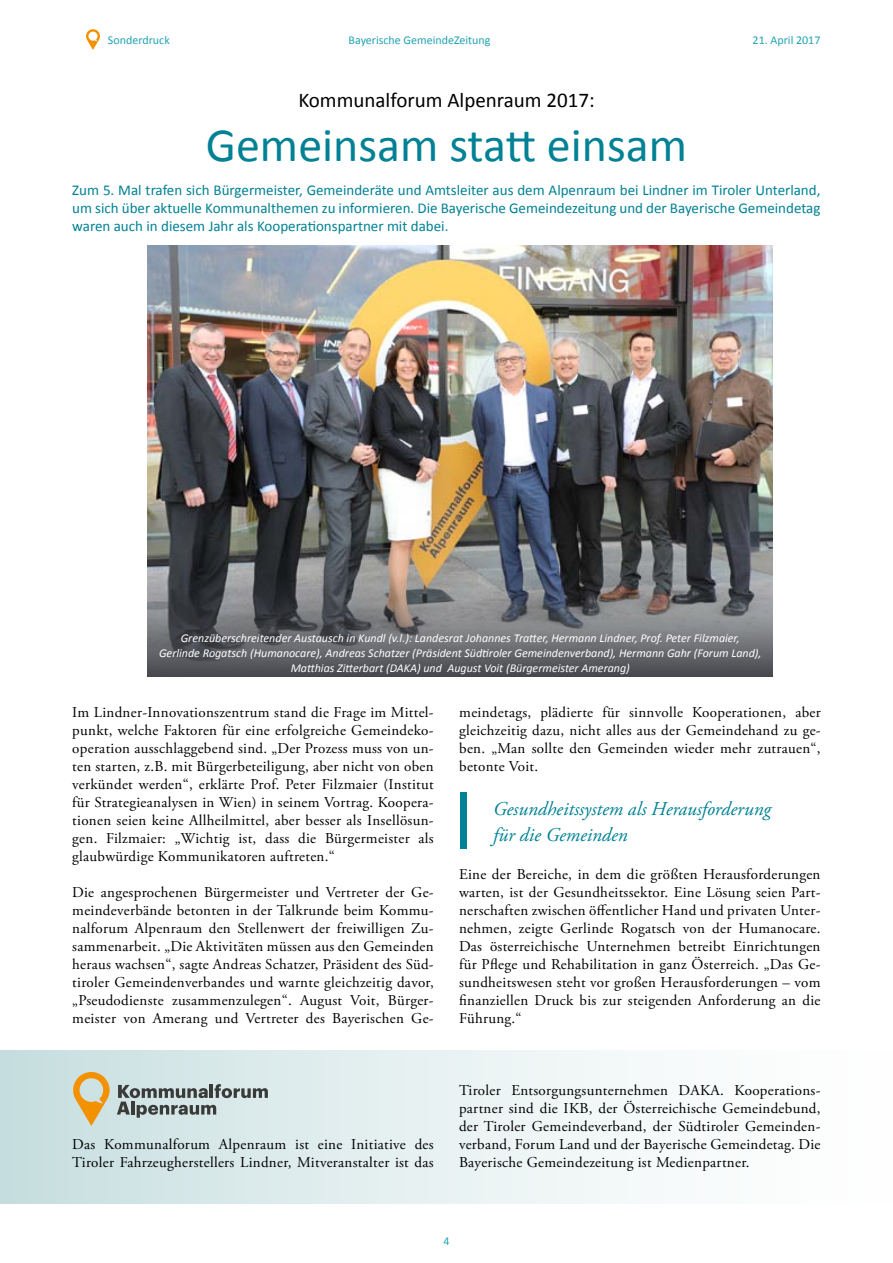
<style>
.page{position:relative;width:893px;height:1263px;background:#fff}
.page>*{position:absolute;margin:0;border:0;box-sizing:border-box;transform-origin:0 0}
.t1{font:48px "Calibri";color:#008194}
.t2{font:21px "Calibri";color:#000}
.t3{font:italic 19.5px/25.5px "Adobe Garamond Pro";color:#008194}
.t4{font:15px/18px "Adobe Garamond Pro";letter-spacing:.02em;color:#000;text-align:justify}
.t5{font:15px/18px "Calibri";color:#008194;text-align:justify}
.t6{font:italic 12px/15px "Calibri";color:#fff;text-align:center}
.t7{font:12px "Calibri";color:#22a2b3}
</style>
<div class="page">
<svg style="left:86px;top:29px;width:14px;height:21px"></svg>
<img style="left:148px;top:245px;width:625px;height:331px">
<div style="left:0;top:1050px;width:893px;height:153px;background:linear-gradient(to right,#c9e0e1,#fff)"></div>
<div style="left:460px;top:793px;width:6px;height:56px;background:#008194"></div>
<svg style="left:148px;top:576px;width:625px;height:101px;background:#67686c"></svg>
<svg style="left:73px;top:1072px;width:37px;height:54px;background:#dcc187"></svg>
<svg style="left:117px;top:1084px;width:151px;height:34px;background:#a5b0b1"></svg>
<p class="t7" style="left:108px;top:32px;width:64px">Sonderdruck</p>
<p class="t7" style="left:349px;top:32px;width:143px">Bayerische GemeindeZeitung</p>
<p class="t7" style="left:753px;top:32px;width:69px">21. April 2017</p>
<h2 class="t2" style="left:298px;top:87px;width:298px">Kommunalforum Alpenraum 2017:</h2>
<h1 class="t1" style="left:206px;top:115px;width:483px">Gemeinsam statt einsam</h1>
<p class="t5" style="left:72px;top:181px;width:750px">Zum 5. Mal trafen sich Bürgermeister, Gemeinderäte und Amtsleiter aus dem Alpenraum bei Lindner im Tiroler Unterland, um sich über aktuelle Kommunalthemen zu informieren. Die Bayerische Gemeindezeitung und der Bayerische Gemeindetag waren auch in diesem Jahr als Kooperationspartner mit dabei.</p>
<p class="t6" style="left:159px;top:630px;width:604px">Grenzüberschreitender Austausch in Kundl (v.l.): Landesrat Johannes Tratter, Hermann Lindner, Prof. Peter Filzmaier,<br>Gerlinde Rogatsch (Humanocare), Andreas Schatzer (Präsident Südtiroler Gemeindenverband), Hermann Gahr (Forum Land),<br>Matthias Zitterbart (DAKA) und August Voit (Bürgermeister Amerang)</p>
<p class="t4" style="left:72px;top:704px;width:363px">Im Lindner-Innovationszentrum stand die Frage im Mittel&shy;punkt, welche Faktoren für eine erfolgreiche Gemeindeko&shy;operation ausschlaggebend sind. „Der Prozess muss von un&shy;ten starten, z.B. mit Bürgerbeteiligung, aber nicht von oben verkündet werden“, erklärte Prof. Peter Filzmaier (Institut für Strategieanalysen in Wien) in seinem Vortrag. Koopera&shy;tionen seien keine Allheilmittel, aber besser als Insellösun&shy;gen. Filzmaier: „Wichtig ist, dass die Bürgermeister als glaubwürdige Kommunikatoren auftreten.“</p>
<p class="t4" style="left:72px;top:884px;width:363px">Die angesprochenen Bürgermeister und Vertreter der Ge&shy;meindeverbände betonten in der Talkrunde beim Kommu&shy;nalforum Alpenraum den Stellenwert der freiwilligen Zu&shy;sammenarbeit. „Die Aktivitäten müssen aus den Gemeinden heraus wachsen“, sagte Andreas Schatzer, Präsident des Süd&shy;tiroler Gemeindenverbandes und warnte gleichzeitig davor, „Pseudodienste zusammenzulegen“. August Voit, Bürger&shy;meister von Amerang und Vertreter des Bayerischen Ge-</p>
<p class="t4" style="left:72px;top:1136px;width:363px">Das Kommunalforum Alpenraum ist eine Initiative des<br>Tiroler Fahrzeugherstellers Lindner, Mitveranstalter ist das</p>
<p class="t4" style="left:459px;top:704px;width:363px">meindetags, plädierte für sinnvolle Kooperationen, aber gleichzeitig dazu, nicht alles aus der Gemeindehand zu ge&shy;ben. „Man sollte den Gemeinden wieder mehr zutrauen“, betonte Voit.</p>
<h3 class="t3" style="left:493px;top:797px;width:279px">Gesundheitssystem als Herausforderung für die Gemeinden</h3>
<p class="t4" style="left:459px;top:866px;width:363px">Eine der Bereiche, in dem die größten Herausforderungen warten, ist der Gesundheitssektor. Eine Lösung seien Part&shy;nerschaften zwischen öffentlicher Hand und privaten Unter&shy;nehmen, zeigte Gerlinde Rogatsch von der Humanocare.<br>Das österreichische Unternehmen betreibt Einrichtungen für Pflege und Rehabilitation in ganz Österreich. „Das Ge&shy;sundheitswesen steht vor großen Herausforderungen – vom finanziellen Druck bis zur steigenden Anforderung an die Führung.“</p>
<p class="t4" style="left:459px;top:1082px;width:363px">Tiroler Entsorgungsunternehmen DAKA. Kooperations&shy;partner sind die IKB, der Österreichische Gemeindebund, der Tiroler Gemeindeverband, der Südtiroler Gemeinden&shy;verband, Forum Land und der Bayerische Gemeindetag. Die Bayerische Gemeindezeitung ist Medienpartner.</p>
<p class="t7" style="left:443px;top:1234px;width:8px">4</p>
</div>
